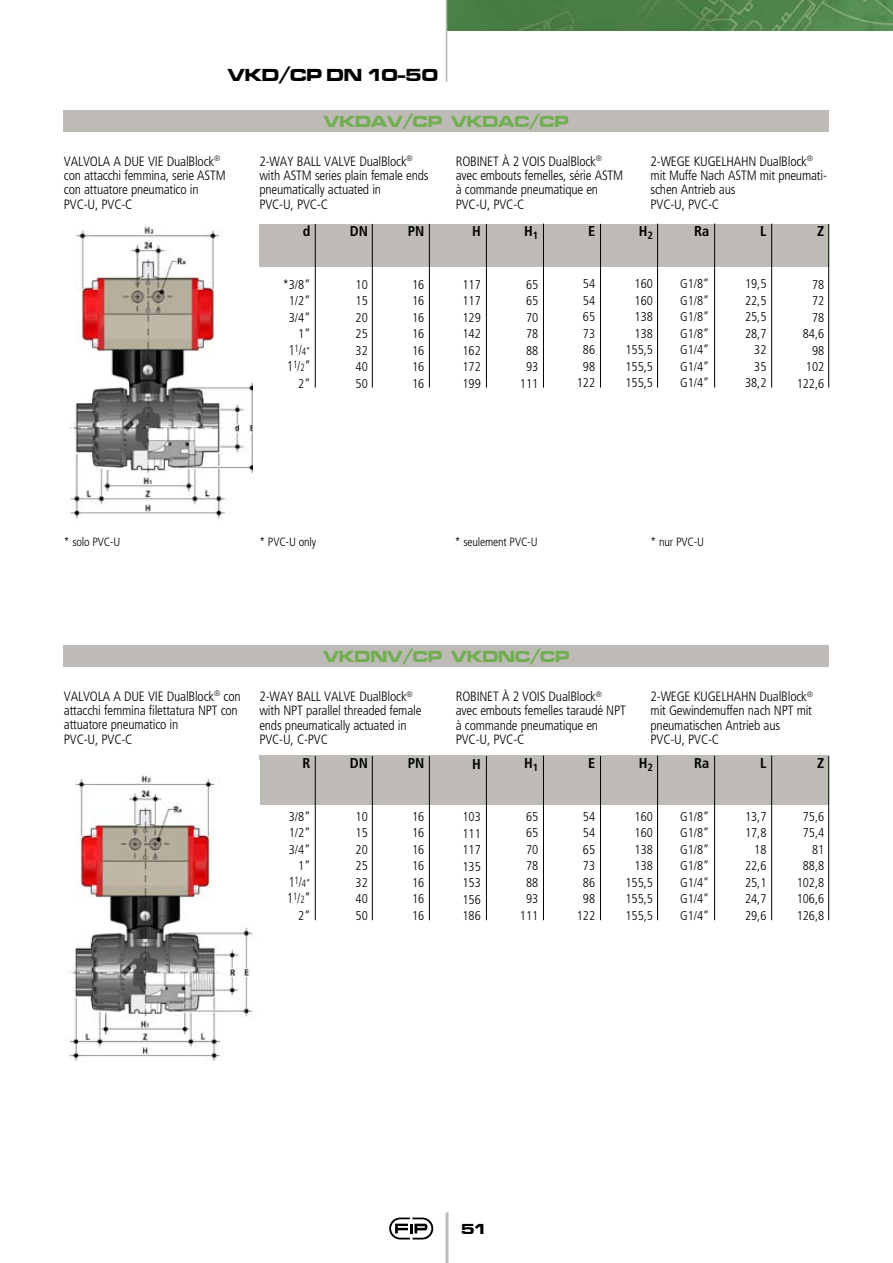
<style>
.page{position:relative;width:893px;height:1263px;background:#fff}
.page>*{position:absolute;margin:0;border:0;box-sizing:border-box;transform-origin:0 0}
.t1{font:18px "Microgramma D Bold Exte";color:#000}
.t2{font:16.5px "Microgramma D Bold Exte";color:#71ae52}
.t3{font:15px "Microgramma D Bold Exte";color:#000}
.t4{font:700 condensed 14.25px "Frutiger";color:#000}
.t5{font:300 condensed 14.25px "Frutiger";color:#000;scale:.85 1}
.t6{font:300 condensed 13.5px/14.2px "Frutiger";letter-spacing:-.015em;color:#000}
.t7{font:300 condensed 12.75px/16.5px "Frutiger";color:#000;text-align:right}
.t8{font:300 condensed 12px "Frutiger";letter-spacing:-.015em;color:#000}
.t9{font:300 condensed 10.5px "Frutiger";color:#000;scale:.85 1}
.s1{font-size:14.25px}
.s2{font-size:10.5px}
</style>
<div class="page">
<hr style="left:446px;top:1212px;width:3px;height:51px;background:#bebab6">
<svg style="left:389px;top:1217px;width:44px;height:22px"></svg>
<img style="left:447px;top:0;width:446px;height:30px">
<hr style="left:446px;top:0;width:1px;height:82px;background:#b1b3b4">
<div style="left:64px;top:111px;width:765px;height:21px;background:#bebab6"></div>
<div style="left:64px;top:646px;width:765px;height:21px;background:#bebab6"></div>
<div style="left:259px;top:224px;width:570px;height:42px;background:#bebab6"></div>
<hr style="left:315px;top:224px;width:1px;height:164px;background:#000">
<hr style="left:543px;top:224px;width:1px;height:164px;background:#000">
<hr style="left:600px;top:224px;width:1px;height:164px;background:#000">
<hr style="left:657px;top:224px;width:1px;height:164px;background:#000">
<hr style="left:828px;top:224px;width:1px;height:164px;background:#000">
<hr style="left:486px;top:224px;width:1px;height:164px;background:#000">
<hr style="left:372px;top:224px;width:1px;height:164px;background:#000">
<hr style="left:429px;top:224px;width:1px;height:164px;background:#000">
<hr style="left:714px;top:224px;width:1px;height:164px;background:#000">
<hr style="left:771px;top:224px;width:1px;height:164px;background:#000">
<img style="left:69px;top:225px;width:183px;height:297px">
<div style="left:259px;top:756px;width:570px;height:49px;background:#bebab6"></div>
<hr style="left:315px;top:756px;width:1px;height:164px;background:#000">
<hr style="left:543px;top:756px;width:1px;height:164px;background:#000">
<hr style="left:600px;top:756px;width:1px;height:164px;background:#000">
<hr style="left:657px;top:756px;width:1px;height:164px;background:#000">
<hr style="left:828px;top:756px;width:1px;height:164px;background:#000">
<hr style="left:486px;top:756px;width:1px;height:164px;background:#000">
<hr style="left:372px;top:756px;width:1px;height:164px;background:#000">
<hr style="left:429px;top:756px;width:1px;height:164px;background:#000">
<hr style="left:714px;top:756px;width:1px;height:164px;background:#000">
<hr style="left:771px;top:756px;width:1px;height:164px;background:#000">
<img style="left:66px;top:775px;width:187px;height:287px">
<h1 class="t1" style="left:228px;top:63px;width:212px">VKD/CP DN 10-50</h1>
<p class="t2" style="left:324px;top:110px;width:246px">VKDAV/CP VKDAC/CP</p>
<p class="t6" style="left:64px;top:154px;width:163px">VALVOLA A DUE VIE DualBlock<sup>® </sup>con attacchi femmina, serie ASTM con attuatore pneumatico in<br>PVC-U, PVC-C</p>
<p class="t6" style="left:259px;top:154px;width:171px">2-WAY BALL VALVE DualBlock<sup>® </sup>with ASTM series plain female ends pneumatically actuated in<br>PVC-U, PVC-C</p>
<p class="t6" style="left:456px;top:154px;width:169px">ROBINET à 2 VOIS DualBlock<sup>® </sup>avec embouts femelles, série ASTM à commande pneumatique en<br>PVC-U, PVC-C</p>
<p class="t6" style="left:651px;top:154px;width:178px">2-WEGE KUGELHAHN DualBlock<sup>® </sup>mit Muffe Nach ASTM mit pneumati&shy;schen Antrieb aus<br>PVC-U, PVC-C</p>
<p class="t4" style="left:303px;top:223px;width:9px">d</p>
<p class="t7" style="left:283px;top:276px;width:29px">*3/8”<br>1/2”<br>3/4”<br>1”</p>
<p class="t9" style="left:289px;top:345px;width:27px"><span class="s1">1</span>1<span class="s1">/</span>4”</p>
<p class="t5" style="left:287px;top:358px;width:29px">1<sup>1</sup>/<span class="s2">2</span>”</p>
<p class="t7" style="left:298px;top:375px;width:14px">2”</p>
<p class="t4" style="left:350px;top:223px;width:20px">DN</p>
<p class="t7" style="left:356px;top:276px;width:14px;text-align:justify">10<br>15<br>20<br>25<br>32<br>40<br>50</p>
<p class="t4" style="left:408px;top:223px;width:18px">PN</p>
<p class="t7" style="left:412px;top:276px;width:14px;text-align:justify">16<br>16<br>16<br>16<br>16<br>16<br>16</p>
<p class="t4" style="left:472px;top:223px;width:10px">H</p>
<p class="t7" style="left:462px;top:276px;width:20px;text-align:justify">117<br>117<br>129<br>142<br>162<br>172<br>199</p>
<p class="t4" style="left:524px;top:223px;width:16px">H<sub>1</sub></p>
<p class="t7" style="left:520px;top:276px;width:20px;text-align:center">65<br>65<br>70<br>78<br>88<br>93<br>111</p>
<p class="t4" style="left:588px;top:223px;width:9px">E</p>
<p class="t7" style="left:577px;top:276px;width:20px;text-align:center">54<br>54<br>65<br>73<br>86<br>98<br>122</p>
<p class="t4" style="left:639px;top:223px;width:16px">H<sub>2</sub></p>
<p class="t7" style="left:625px;top:276px;width:29px">160<br>160<br>138<br>138<br>155,5<br>155,5<br>155,5</p>
<p class="t4" style="left:694px;top:223px;width:17px">Ra</p>
<p class="t7" style="left:680px;top:276px;width:31px;text-align:justify">G1/8” G1/8” G1/8” G1/8” G1/4” G1/4” G1/4”</p>
<p class="t4" style="left:760px;top:223px;width:8px">L</p>
<p class="t7" style="left:745px;top:276px;width:23px">19,5<br>22,5<br>25,5<br>28,7<br>32<br>35<br>38,2</p>
<p class="t4" style="left:817px;top:223px;width:9px">Z</p>
<p class="t7" style="left:797px;top:276px;width:29px">78<br>72<br>78<br>84,6<br>98<br>102<br>122,6</p>
<p class="t8" style="left:64px;top:535px;width:58px">* solo PVC-U</p>
<p class="t8" style="left:259px;top:535px;width:58px">* PVC-U only</p>
<p class="t8" style="left:455px;top:535px;width:84px">* seulement PVC-U</p>
<p class="t8" style="left:651px;top:535px;width:55px">* nur PVC-U</p>
<p class="t2" style="left:323px;top:645px;width:248px">VKDNV/CP VKDNC/CP</p>
<p class="t6" style="left:64px;top:689px;width:178px">VALVOLA A DUE VIE DualBlock<sup>®</sup> con attacchi femmina filettatura NPT con attuatore pneumatico in<br>PVC-U, PVC-C</p>
<p class="t6" style="left:259px;top:689px;width:164px">2-WAY BALL VALVE DualBlock<sup>® </sup>with NPT parallel threaded female ends pneumatically actuated in<br>PVC-U, C-PVC</p>
<p class="t6" style="left:456px;top:689px;width:172px">ROBINET à 2 VOIS DualBlock<sup>® </sup>avec embouts femelles taraudé NPT à commande pneumatique en<br>PVC-U, PVC-C</p>
<p class="t6" style="left:651px;top:689px;width:164px">2-WEGE KUGELHAHN DualBlock<sup>® </sup>mit Gewindemuffen nach NPT mit pneumatischen Antrieb aus<br>PVC-U, PVC-C</p>
<p class="t4" style="left:303px;top:755px;width:9px">R</p>
<p class="t7" style="left:289px;top:808px;width:23px">3/8”<br>1/2”<br>3/4”<br>1”</p>
<p class="t9" style="left:289px;top:877px;width:27px"><span class="s1">1</span>1<span class="s1">/</span>4”</p>
<p class="t5" style="left:287px;top:890px;width:29px">1<sup>1</sup>/<span class="s2">2</span>”</p>
<p class="t7" style="left:298px;top:907px;width:14px">2”</p>
<p class="t4" style="left:350px;top:755px;width:20px">DN</p>
<p class="t7" style="left:356px;top:808px;width:14px;text-align:justify">10<br>15<br>20<br>25<br>32<br>40<br>50</p>
<p class="t4" style="left:408px;top:755px;width:18px">PN</p>
<p class="t7" style="left:412px;top:808px;width:14px;text-align:justify">16<br>16<br>16<br>16<br>16<br>16<br>16</p>
<p class="t4" style="left:472px;top:755px;width:10px">H</p>
<p class="t7" style="left:462px;top:808px;width:20px;text-align:justify">103<br>111<br>117<br>135<br>153<br>156<br>186</p>
<p class="t4" style="left:524px;top:755px;width:16px">H<sub>1</sub></p>
<p class="t7" style="left:520px;top:808px;width:20px;text-align:center">65<br>65<br>70<br>78<br>88<br>93<br>111</p>
<p class="t4" style="left:588px;top:755px;width:9px">E</p>
<p class="t7" style="left:577px;top:808px;width:20px;text-align:center">54<br>54<br>65<br>73<br>86<br>98<br>122</p>
<p class="t4" style="left:639px;top:755px;width:16px">H<sub>2</sub></p>
<p class="t7" style="left:625px;top:808px;width:29px">160<br>160<br>138<br>138<br>155,5<br>155,5<br>155,5</p>
<p class="t4" style="left:694px;top:755px;width:17px">Ra</p>
<p class="t7" style="left:680px;top:808px;width:31px;text-align:justify">G1/8” G1/8” G1/8” G1/8” G1/4” G1/4” G1/4”</p>
<p class="t4" style="left:760px;top:755px;width:8px">L</p>
<p class="t7" style="left:745px;top:808px;width:23px">13,7<br>17,8<br>18<br>22,6<br>25,1<br>24,7<br>29,6</p>
<p class="t4" style="left:817px;top:755px;width:9px">Z</p>
<p class="t7" style="left:797px;top:808px;width:29px">75,6<br>75,4<br>81<br>88,8<br>102,8<br>106,6<br>126,8</p>
<p class="t3" style="left:461px;top:1218px;width:27px">51</p>
</div>
